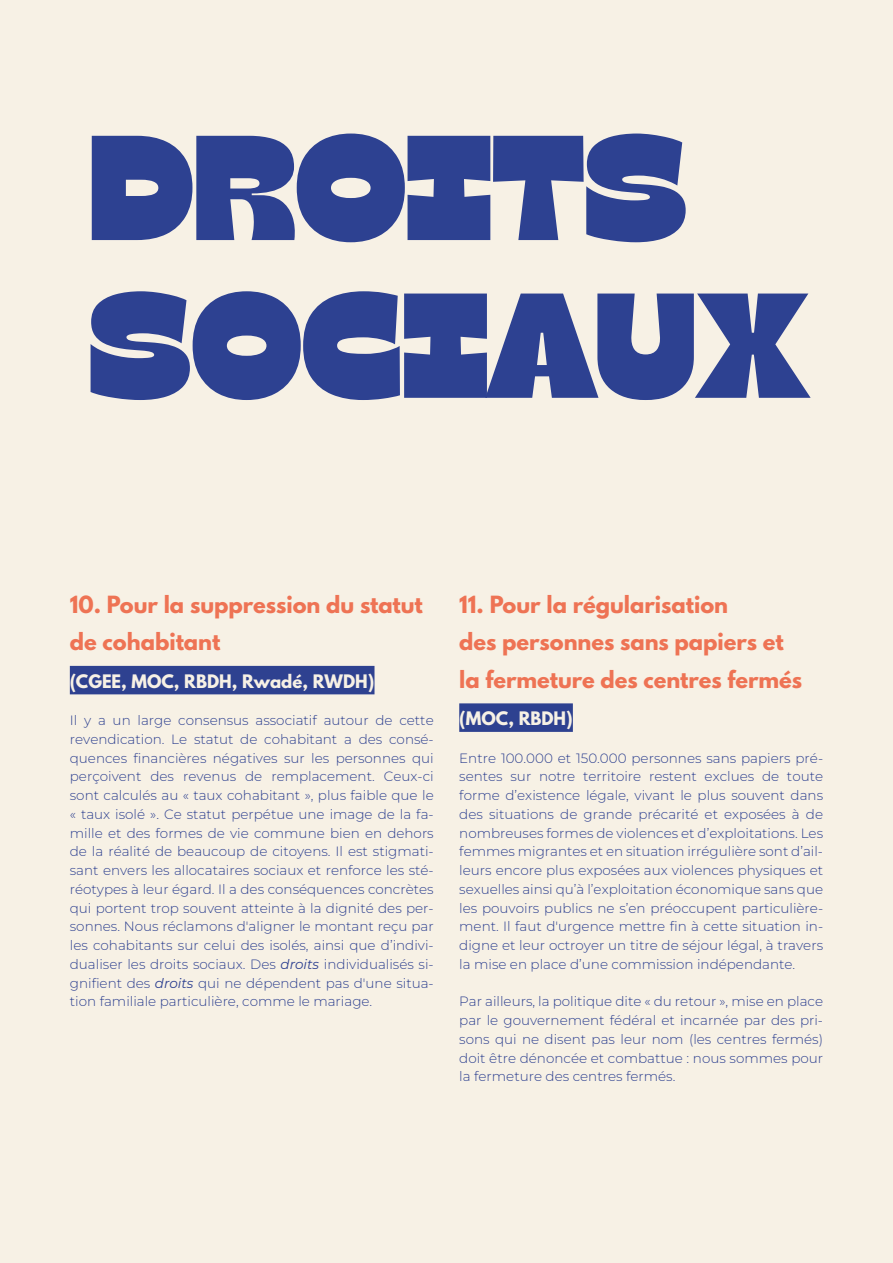
<style>
.page{position:relative;width:893px;height:1263px;background:#fff}
.page>*{position:absolute;margin:0;border:0;box-sizing:border-box;transform-origin:0 0}
.t1{font:148.95px/157.8px "Gulfs Display";letter-spacing:-.02em;color:#2d4191}
.t2{font:700 21px/37.5px "League Spartan";color:#ee7354}
.t3{font:700 16.5px "League Spartan";color:#f7f1e5}
.t4{font:100 13.5px/18.8px "Montserrat";color:#2e4190;text-align:justify}
.s1{font-style:italic}
</style>
<div class="page">
<div style="left:0;top:9px;width:893px;height:1254px;background:#f7f1e5"></div>
<div style="left:70px;top:666px;width:304px;height:28px;background:#2e4190"></div>
<div style="left:459px;top:703px;width:114px;height:29px;background:#2e4190"></div>
<h1 class="t1" style="left:88px;top:117px;width:725px">DROITS<br>SOCIAUX</h1>
<h2 class="t2" style="left:70px;top:585px;width:355px">10. Pour la suppression du statut de cohabitant</h2>
<p class="t3" style="left:70px;top:668px;width:306px">(CGEE, MOC, RBDH, Rwadé, RWDH)</p>
<p class="t4" style="left:70px;top:711px;width:365px">Il y a un large consensus associatif autour de cette revendication. Le statut de cohabitant a des consé&shy;quences financières négatives sur les personnes qui perçoivent des revenus de remplacement. Ceux-ci sont calculés au « taux cohabitant », plus faible que le « taux isolé ». Ce statut perpétue une image de la fa&shy;mille et des formes de vie commune bien en dehors de la réalité de beaucoup de citoyens. Il est stigmati&shy;sant envers les allocataires sociaux et renforce les sté&shy;réotypes à leur égard. Il a des conséquences concrètes qui portent trop souvent atteinte à la dignité des per&shy;sonnes. Nous réclamons d'aligner le montant reçu par les cohabitants sur celui des isolés, ainsi que d’indivi&shy;dualiser les droits sociaux. Des <span class="s1">droits</span> individualisés si&shy;gnifient des <span class="s1">droits</span> qui ne dépendent pas d'une situa&shy;tion familiale particulière, comme le mariage.</p>
<h2 class="t2" style="left:459px;top:585px;width:344px">11. Pour la régularisation<br>des personnes sans papiers et la fermeture des centres fermés</h2>
<p class="t3" style="left:459px;top:705px;width:115px">(MOC, RBDH)</p>
<p class="t4" style="left:459px;top:748px;width:365px">Entre 100.000 et 150.000 personnes sans papiers pré&shy;sentes sur notre territoire restent exclues de toute forme d’existence légale, vivant le plus souvent dans des situations de grande précarité et exposées à de nombreuses formes de violences et d’exploitations. Les femmes migrantes et en situation irrégulière sont d’ail&shy;leurs encore plus exposées aux violences physiques et sexuelles ainsi qu’à l’exploitation économique sans que les pouvoirs publics ne s’en préoccupent particulière&shy;ment. Il faut d'urgence mettre fin à cette situation in&shy;digne et leur octroyer un titre de séjour légal, à travers la mise en place d’une commission indépendante.</p>
<p class="t4" style="left:459px;top:992px;width:365px">Par ailleurs, la politique dite « du retour », mise en place par le gouvernement fédéral et incarnée par des pri&shy;sons qui ne disent pas leur nom (les centres fermés) doit être dénoncée et combattue : nous sommes pour la fermeture des centres fermés.</p>
</div>
